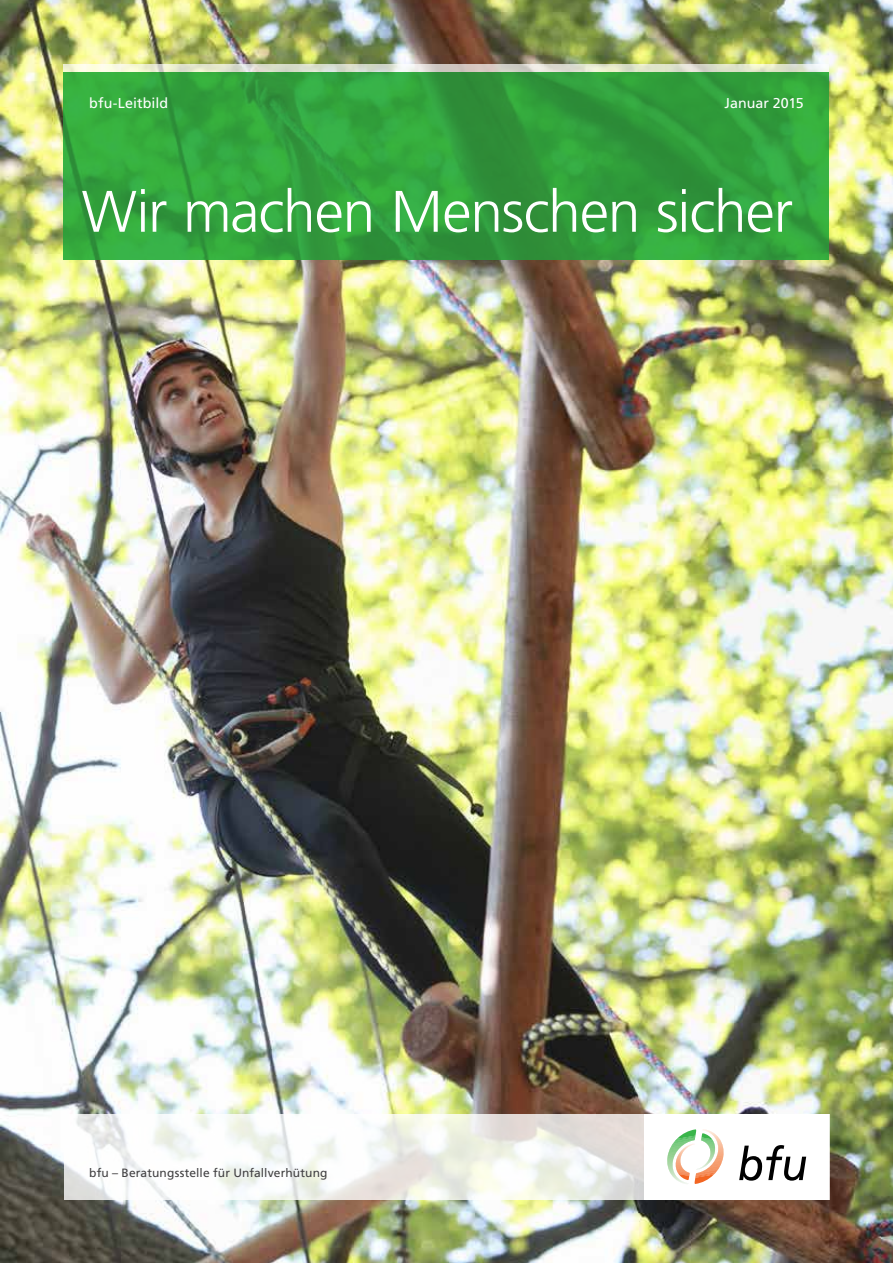
<style>
.page{position:relative;width:893px;height:1263px;background:#fff}
.page>*{position:absolute;margin:0;border:0;box-sizing:border-box;transform-origin:0 0}
.t1{font:300 58.5px "Frutiger LT Com";letter-spacing:-.02em;color:#fff}
.t2{font:14.25px "Frutiger LT Com";letter-spacing:.005em;color:#fff}
.t3{font:12px "Frutiger LT Com";letter-spacing:.01em;color:#414042}
</style>
<div class="page">
<img style="left:0;top:0;width:893px;height:1263px">
<svg style="left:64px;top:64px;width:765px;height:8px;background:#e0e1cf"></svg>
<svg style="left:64px;top:72px;width:765px;height:187px;background:#32a03c"></svg>
<svg style="left:64px;top:1114px;width:580px;height:85px"></svg>
<div style="left:644px;top:1114px;width:185px;height:85px;background:#fff"></div>
<svg style="left:739px;top:1145px;width:67px;height:36px"></svg>
<svg style="left:667px;top:1129px;width:57px;height:55px"></svg>
<p class="t2" style="left:89px;top:94px;width:80px">bfu-Leitbild</p>
<p class="t2" style="left:725px;top:94px;width:81px">Januar 2015</p>
<h1 class="t1" style="left:82px;top:178px;width:713px">Wir machen Menschen sicher</h1>
<p class="t3" style="left:89px;top:1166px;width:240px">bfu – Beratungsstelle für Unfallverhütung</p>
</div>
